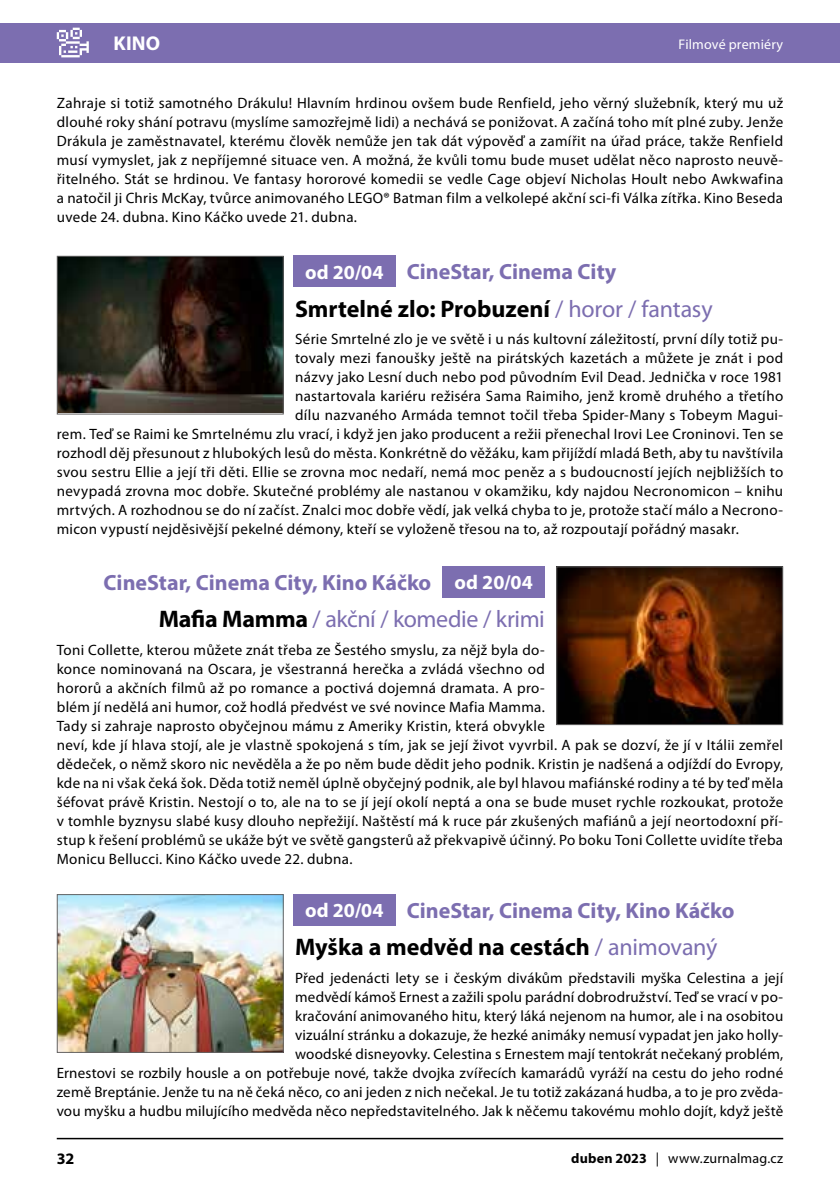
<style>
.page{position:relative;width:840px;height:1191px;background:#fff}
.page>*{position:absolute;margin:0;border:0;box-sizing:border-box;transform-origin:0 0}
.t1{font:700 24px "Myriad Pro";color:#000}
.t2{font:24px "Myriad Pro";letter-spacing:-.02em;color:#7c6eb0}
.t3{font:700 22px "Myriad Pro";color:#7c6eb0}
.t4{font:700 20px "Myriad Pro";letter-spacing:.01em;color:#fff}
.t5{font:700 16px "Myriad Pro";color:#000}
.t6{font:15px/19px "Myriad Pro";letter-spacing:.02em;color:#000}
.t7{font:14px "Myriad Pro";letter-spacing:.01em;color:#000}
.t8{font:14px "Myriad Pro";letter-spacing:.01em;color:#fff}
.s1{font-weight:400;color:#7c6eb0}
.s2{font-weight:700;color:#000}
.s3{font-weight:700}
</style>
<div class="page">
<hr style="left:57px;top:1137px;width:725px;height:2px;background:#000">
<div style="left:0;top:23px;width:839px;height:39px;background:#7c6eb0"></div>
<svg style="left:57px;top:28px;width:32px;height:29px"></svg>
<div style="left:293px;top:256px;width:102px;height:31px;background:#7c6eb0"></div>
<img style="left:59px;top:258px;width:222px;height:154px">
<div style="left:57px;top:256px;width:226px;height:158px;border:1px solid #646363"></div>
<div style="left:442px;top:566px;width:102px;height:31px;background:#7c6eb0"></div>
<img style="left:558px;top:568px;width:222px;height:155px">
<div style="left:556px;top:566px;width:226px;height:159px;border:1px solid #646363"></div>
<div style="left:293px;top:894px;width:102px;height:31px;background:#7c6eb0"></div>
<img style="left:59px;top:896px;width:222px;height:155px">
<div style="left:57px;top:894px;width:226px;height:159px;border:1px solid #646363"></div>
<h3 class="t4" style="left:113px;top:30px;width:48px">KINO</h3>
<p class="t8" style="left:678px;top:35px;width:106px">Filmové premiéry</p>
<p class="t6" style="left:57px;top:93px;width:727px;text-align:justify">Zahraje si totiž samotného Drákulu! Hlavním hrdinou ovšem bude Renfield, jeho věrný služebník, který mu už dlouhé roky shání potravu (myslíme samozřejmě lidi) a nechává se ponižovat. A začíná toho mít plné zuby. Jenže Drákula je zaměstnavatel, kterému člověk nemůže jen tak dát výpověď a zamířit na úřad práce, takže Renfield musí vymyslet, jak z nepříjemné situace ven. A možná, že kvůli tomu bude muset udělat něco naprosto neuvě&shy;řitelného. Stát se hrdinou. Ve fantasy hororové komedii se vedle Cage objeví Nicholas Hoult nebo Awkwafina a natočil ji Chris McKay, tvůrce animovaného LEGO® Batman film a velkolepé akční sci-fi Válka zítřka. Kino Beseda uvede 24. dubna. Kino Káčko uvede 21. dubna.</p>
<h2 class="t3" style="left:406px;top:258px;width:211px">CineStar, Cinema City</h2>
<h1 class="t1" style="left:295px;top:293px;width:419px">Smrtelné zlo: Probuzení <span class="s1">/ horor / fantasy</span></h1>
<p class="t6" style="left:295px;top:329px;width:489px">Série Smrtelné zlo je ve světě i u nás kultovní záležitostí, první díly totiž pu-</p>
<p class="t6" style="left:295px;top:348px;width:489px">tovaly mezi fanoušky ještě na pirátských kazetách a můžete je znát i pod</p>
<p class="t6" style="left:295px;top:367px;width:489px">názvy jako Lesní duch nebo pod původním Evil Dead. Jednička v roce 1981</p>
<p class="t6" style="left:295px;top:386px;width:489px">nastartovala kariéru režiséra Sama Raimiho, jenž kromě druhého a třetího</p>
<p class="t6" style="left:295px;top:405px;width:489px">dílu nazvaného Armáda temnot točil třeba Spider-Many s Tobeym Magui-</p>
<p class="t6" style="left:57px;top:424px;width:727px">rem. Teď se Raimi ke Smrtelnému zlu vrací, i když jen jako producent a režii přenechal Irovi Lee Croninovi. Ten se</p>
<p class="t6" style="left:57px;top:443px;width:727px">rozhodl děj přesunout z hlubokých lesů do města. Konkrétně do věžáku, kam přijíždí mladá Beth, aby tu navštívila</p>
<p class="t6" style="left:57px;top:462px;width:727px">svou sestru Ellie a její tři děti. Ellie se zrovna moc nedaří, nemá moc peněz a s budoucností jejích nejbližších to</p>
<p class="t6" style="left:57px;top:481px;width:727px">nevypadá zrovna moc dobře. Skutečné problémy ale nastanou v okamžiku, kdy najdou Necronomicon – knihu</p>
<p class="t6" style="left:57px;top:500px;width:727px">mrtvých. A rozhodnou se do ní začíst. Znalci moc dobře vědí, jak velká chyba to je, protože stačí málo a Necrono-</p>
<p class="t6" style="left:57px;top:519px;width:683px">micon vypustí nejděsivější pekelné démony, kteří se vyloženě třesou na to, až rozpoutají pořádný masakr.</p>
<h3 class="t4" style="left:305px;top:259px;width:80px">od 20/04</h3>
<h2 class="t3" style="left:104px;top:568px;width:329px">CineStar, Cinema City, Kino Káčko</h2>
<h1 class="t2" style="left:159px;top:604px;width:387px"><span class="s2">Mafia Mamma</span> / akční / komedie / krimi</h1>
<p class="t6" style="left:57px;top:640px;width:727px">Toni Collette, kterou můžete znát třeba ze Šestého smyslu, za nějž byla do-<br>konce nominovaná na Oscara, je všestranná herečka a zvládá všechno od<br>hororů a akčních filmů až po romance a poctivá dojemná dramata. A pro-<br>blém jí nedělá ani humor, což hodlá předvést ve své novince Mafia Mamma.<br>Tady si zahraje naprosto obyčejnou mámu z Ameriky Kristin, která obvykle<br>neví, kde jí hlava stojí, ale je vlastně spokojená s tím, jak se její život vyvrbil. A pak se dozví, že jí v Itálii zemřel dědeček, o němž skoro nic nevěděla a že po něm bude dědit jeho podnik. Kristin je nadšená a odjíždí do Evropy, kde na ni však čeká šok. Děda totiž neměl úplně obyčejný podnik, ale byl hlavou mafiánské rodiny a té by teď měla šéfovat právě Kristin. Nestojí o to, ale na to se jí její okolí neptá a ona se bude muset rychle rozkoukat, protože v tomhle byznysu slabé kusy dlouho nepřežijí. Naštěstí má k ruce pár zkušených mafiánů a její neortodoxní pří&shy;stup k řešení problémů se ukáže být ve světě gangsterů až překvapivě účinný. Po boku Toni Collette uvidíte třeba Monicu Bellucci. Kino Káčko uvede 22. dubna.</p>
<h3 class="t4" style="left:454px;top:569px;width:80px">od 20/04</h3>
<h2 class="t3" style="left:406px;top:896px;width:329px">CineStar, Cinema City, Kino Káčko</h2>
<h1 class="t1" style="left:295px;top:931px;width:423px">Myška a medvěd na cestách <span class="s1">/ animovaný</span></h1>
<p class="t6" style="left:57px;top:967px;width:727px;text-align:right">Před jedenácti lety se i českým divákům představili myška Celestina a její<br>medvědí kámoš Ernest a zažili spolu parádní dobrodružství. Teď se vrací v po-<br>kračování animovaného hitu, který láká nejenom na humor, ale i na osobitou<br>vizuální stránku a dokazuje, že hezké animáky nemusí vypadat jen jako holly-<br>woodské disneyovky. Celestina s Ernestem mají tentokrát nečekaný problém,<br>Ernestovi se rozbily housle a on potřebuje nové, takže dvojka zvířecích kamarádů vyráží na cestu do jeho rodné země Breptánie. Jenže tu na ně čeká něco, co ani jeden z nich nečekal. Je tu totiž zakázaná hudba, a to je pro zvěda&shy;vou myšku a hudbu milujícího medvěda něco nepředstavitelného. Jak k něčemu takovému mohlo dojít, když ještě</p>
<h3 class="t4" style="left:305px;top:897px;width:80px">od 20/04</h3>
<p class="t5" style="left:57px;top:1148px;width:19px">32</p>
<p class="t7" style="left:570px;top:1149px;width:213px"><span class="s3">duben 2023</span> | www.zurnalmag.cz</p>
</div>
